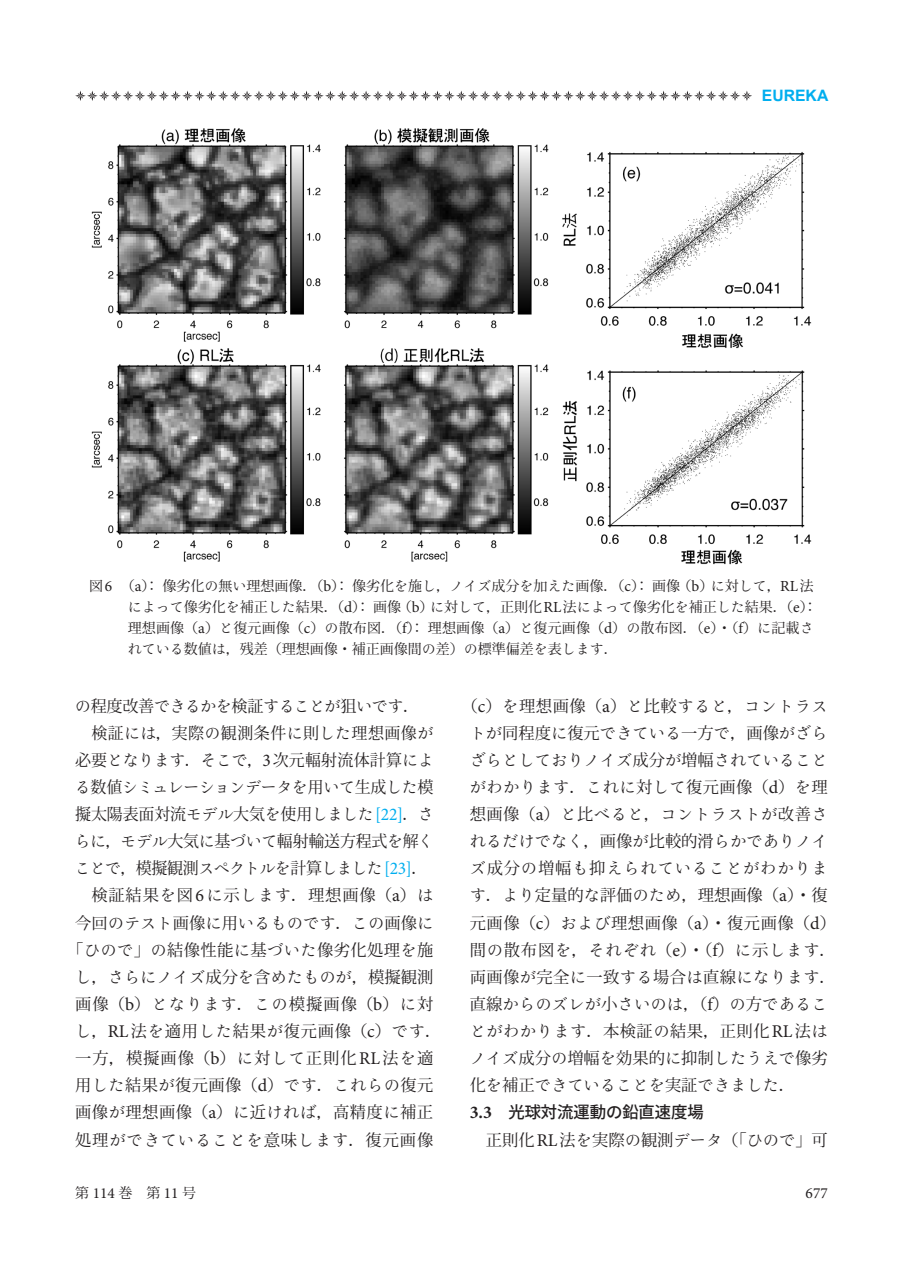
<style>
.page{position:relative;width:903px;height:1275px;background:#fff}
.page>*{position:absolute;margin:0;border:0;box-sizing:border-box;transform-origin:0 0}
.t1{font:16.28px/27.1px "Koz Min Pro";letter-spacing:.03em;color:#231f20}
.t2{font:16.28px/27.1px "Ryo Text Plus N";color:#231f20;text-align:justify}
.t3{font:16.28px/27.1px "Koz Min Pro";letter-spacing:-.01em;color:#231f20}
.t4{font:16.28px "Ryo Text Plus N";letter-spacing:-.045em;color:#231f20}
.t5{font:16.28px "Ryo Text Plus N";letter-spacing:-.025em;color:#231f20}
.t6{font:16.28px "Ryo Text Plus N";letter-spacing:-.04em;color:#231f20}
.t7{font:16.28px "Koz Min Pro";letter-spacing:.05em;color:#231f20}
.t8{font:16.28px "Ryo Text Plus N";letter-spacing:.055em;color:#231f20}
.t9{font:500 16.28px "Koz Go Pro";color:#231f20}
.t10{font:700 15.75px "Arial";color:#00aeef}
.t11{font:15.4px "Minion Pro";color:#231f20}
.t12{font:14px/21px "Koz Min Pro";color:#231f20}
.s1{font-family:"Minion Pro";font-size:15.4px}
.s2{font-family:"Ryo Text Plus N"}
.s3{font-family:"Koz Min Pro"}
.s4{font-family:"Minion Pro";font-size:17.85px}
.s5{font-family:"Minion Pro";font-size:17.85px;color:#00aeef}
.s6{font-family:"Minion Pro";font-weight:700;font-size:17.85px}
.s7{font-family:"Ryo Gothic Plus N"}
</style>
<div class="page">
<img style="left:92px;top:128px;width:719px;height:436px">
<svg style="left:75px;top:91px;width:677px;height:10px"></svg>
<p class="t10" style="left:762px;top:85px;width:68px">EUREKA</p>
<p class="t12" style="left:128px;top:574px;width:691px;text-indent:-38px">図<span class="s1">6</span> （<span class="s1">a</span>）：像劣化<span class="s2">の</span>無<span class="s2">い</span>理想画像．（<span class="s1">b</span>）：像劣化<span class="s2">を</span>施<span class="s2">し</span>，<span class="s2">ノイズ</span>成分<span class="s2">を</span>加<span class="s2">えた</span>画像．（<span class="s1">c</span>）：画像（<span class="s1">b</span>）<span class="s2">に</span>対<span class="s2">して</span>，<span class="s1">RL</span>法<span class="s2">によって</span>像劣化<span class="s2">を</span>補正<span class="s2">した</span>結果．（<span class="s1">d</span>）：画像（<span class="s1">b</span>）<span class="s2">に</span>対<span class="s2">して</span>，正則化<span class="s1">RL</span>法<span class="s2">によって</span>像劣化<span class="s2">を</span>補正<span class="s2">した</span>結果．（<span class="s1">e</span>）：理想画像（<span class="s1">a</span>）<span class="s2">と</span>復元画像（<span class="s1">c</span>）<span class="s2">の</span>散布図．（<span class="s1">f</span>）：理想画像（<span class="s1">a</span>）<span class="s2">と</span>復元画像（<span class="s1">d</span>）<span class="s2">の</span>散布図．（<span class="s1">e</span>）・（<span class="s1">f</span>）<span class="s2">に</span>記載<span class="s2">されている</span>数値<span class="s2">は</span>，残差（理想画像・補正画像間<span class="s2">の</span>差）<span class="s2">の</span>標準偏差<span class="s2">を</span>表<span class="s2">します</span>．</p>
<p class="t6" style="left:75px;top:695px;width:346px">の<span class="s3">程度改善</span>できるかを<span class="s3">検証</span>することが<span class="s3">狙</span>いです<span class="s3">．</span></p>
<p class="t1" style="left:75px;top:718px;width:360px;text-align:right">検証<span class="s2">には</span>，実際<span class="s2">の</span>観測条件<span class="s2">に</span>則<span class="s2">した</span>理想画像<span class="s2">が</span>必要<span class="s2">となります</span>．<span class="s2">そこで</span>，<span class="s4">3</span>次元輻射流体計算<span class="s2">によ</span></p>
<p class="t5" style="left:75px;top:777px;width:360px">る<span class="s3">数値</span>シミュレーションデータを<span class="s3">用</span>いて<span class="s3">生成</span>した<span class="s3">模</span></p>
<p class="t3" style="left:75px;top:800px;width:361px">擬太陽表面対流<span class="s2">モデル</span>大気<span class="s2">を</span>使用<span class="s2">しました</span><span class="s5">[22]</span>．<span class="s2">さらに</span>，<span class="s2">モデル</span>大気<span class="s2">に</span>基<span class="s2">づいて</span>輻射輸送方程式<span class="s2">を</span>解<span class="s2">く</span></p>
<p class="t4" style="left:75px;top:858px;width:354px">ことで<span class="s3">，模擬観測</span>スペクトルを<span class="s3">計算</span>しました<span class="s5">[23]</span><span class="s3">．</span></p>
<p class="t7" style="left:91px;top:884px;width:343px">検証結果<span class="s2">を</span>図<span class="s4">6</span><span class="s2">に</span>示<span class="s2">します</span>．理想画像（<span class="s4">a</span>）<span class="s2">は</span></p>
<p class="t2" style="left:75px;top:909px;width:360px"><span class="s3">今回</span>のテスト<span class="s3">画像</span>に<span class="s3">用</span>いるものです<span class="s3">．</span>この<span class="s3">画像</span>に</p>
<p class="t1" style="left:67px;top:935px;width:368px">「<span class="s2">ひので</span>」<span class="s2">の</span>結像性能<span class="s2">に</span>基<span class="s2">づいた</span>像劣化処理<span class="s2">を</span>施</p>
<p class="t2" style="left:75px;top:963px;width:360px">し<span class="s3">，</span>さらにノイズ<span class="s3">成分</span>を<span class="s3">含</span>めたものが<span class="s3">，模擬観測</span></p>
<p class="t1" style="left:75px;top:990px;width:368px">画像（<span class="s4">b</span>）<span class="s2">となります</span>．<span class="s2">この</span>模擬画像（<span class="s4">b</span>）<span class="s2">に</span>対<span class="s2">し</span>，<span class="s4">RL</span>法<span class="s2">を</span>適用<span class="s2">した</span>結果<span class="s2">が</span>復元画像（<span class="s4">c</span>）<span class="s2">です</span>．一方，模擬画像（<span class="s4">b</span>）<span class="s2">に</span>対<span class="s2">して</span>正則化<span class="s4">RL</span>法<span class="s2">を</span>適用<span class="s2">した</span>結果<span class="s2">が</span>復元画像（<span class="s4">d</span>）<span class="s2">です</span>．<span class="s2">これらの</span>復元画像<span class="s2">が</span>理想画像（<span class="s4">a</span>）<span class="s2">に</span>近<span class="s2">ければ</span>，高精度<span class="s2">に</span>補正</p>
<p class="t8" style="left:75px;top:1129px;width:360px"><span class="s3">処理</span>ができていることを<span class="s3">意味</span>します<span class="s3">．復元画像</span></p>
<p class="t1" style="left:461px;top:691px;width:368px">（<span class="s4">c</span>）<span class="s2">を</span>理想画像（<span class="s4">a</span>）<span class="s2">と</span>比較<span class="s2">すると</span>，<span class="s2">コントラス</span></p>
<p class="t2" style="left:470px;top:719px;width:360px">トが<span class="s3">同程度</span>に<span class="s3">復元</span>できている<span class="s3">一方</span>で<span class="s3">，画像</span>がざらざらとしておりノイズ<span class="s3">成分</span>が<span class="s3">増幅</span>されていることがわかります<span class="s3">．</span>これに<span class="s3">対</span>して<span class="s3">復元画像（</span><span class="s4">d</span><span class="s3">）</span>を<span class="s3">理想画像（</span><span class="s4">a</span><span class="s3">）</span>と<span class="s3">比</span>べると<span class="s3">，</span>コントラストが<span class="s3">改善</span>されるだけでなく<span class="s3">，画像</span>が<span class="s3">比較的滑</span>らかでありノイズ<span class="s3">成分</span>の<span class="s3">増幅</span>も<span class="s3">抑</span>えられていることがわかりま</p>
<p class="t1" style="left:470px;top:881px;width:368px"><span class="s2">す</span>．<span class="s2">より</span>定量的<span class="s2">な</span>評価<span class="s2">のため</span>，理想画像（<span class="s4">a</span>）・復元画像（<span class="s4">c</span>）<span class="s2">および</span>理想画像（<span class="s4">a</span>）・復元画像（<span class="s4">d</span>）間<span class="s2">の</span>散布図<span class="s2">を</span>，<span class="s2">それぞれ</span>（<span class="s4">e</span>）・（<span class="s4">f</span>）<span class="s2">に</span>示<span class="s2">します</span>．両画像<span class="s2">が</span>完全<span class="s2">に</span>一致<span class="s2">する</span>場合<span class="s2">は</span>直線<span class="s2">になります</span>．</p>
<p class="t2" style="left:470px;top:990px;width:360px"><span class="s3">直線</span>からのズレが<span class="s3">小</span>さいのは<span class="s3">，（</span><span class="s4">f</span><span class="s3">）</span>の<span class="s3">方</span>であるこ</p>
<p class="t1" style="left:470px;top:1017px;width:360px"><span class="s2">とがわかります</span>．本検証<span class="s2">の</span>結果，正則化<span class="s4">RL</span>法<span class="s2">は</span></p>
<p class="t2" style="left:470px;top:1045px;width:360px">ノイズ<span class="s3">成分</span>の<span class="s3">増幅</span>を<span class="s3">効果的</span>に<span class="s3">抑制</span>したうえで<span class="s3">像劣化</span>を<span class="s3">補正</span>できていることを<span class="s3">実証</span>できました<span class="s3">．</span></p>
<p class="t9" style="left:470px;top:1102px;width:236px"><span class="s6">3.3</span>　光球対流運動<span class="s7">の</span>鉛直速度場</p>
<p class="t1" style="left:486px;top:1125px;width:343px">正則化<span class="s4">RL</span>法<span class="s2">を</span>実際<span class="s2">の</span>観測<span class="s2">データ</span>（「<span class="s2">ひので</span>」可</p>
<p class="t12" style="left:75px;top:1182px;width:122px">第 <span class="s1">114</span> 巻　第 <span class="s1">11</span> 号</p>
<p class="t11" style="left:805px;top:1182px;width:24px">677</p>
</div>
